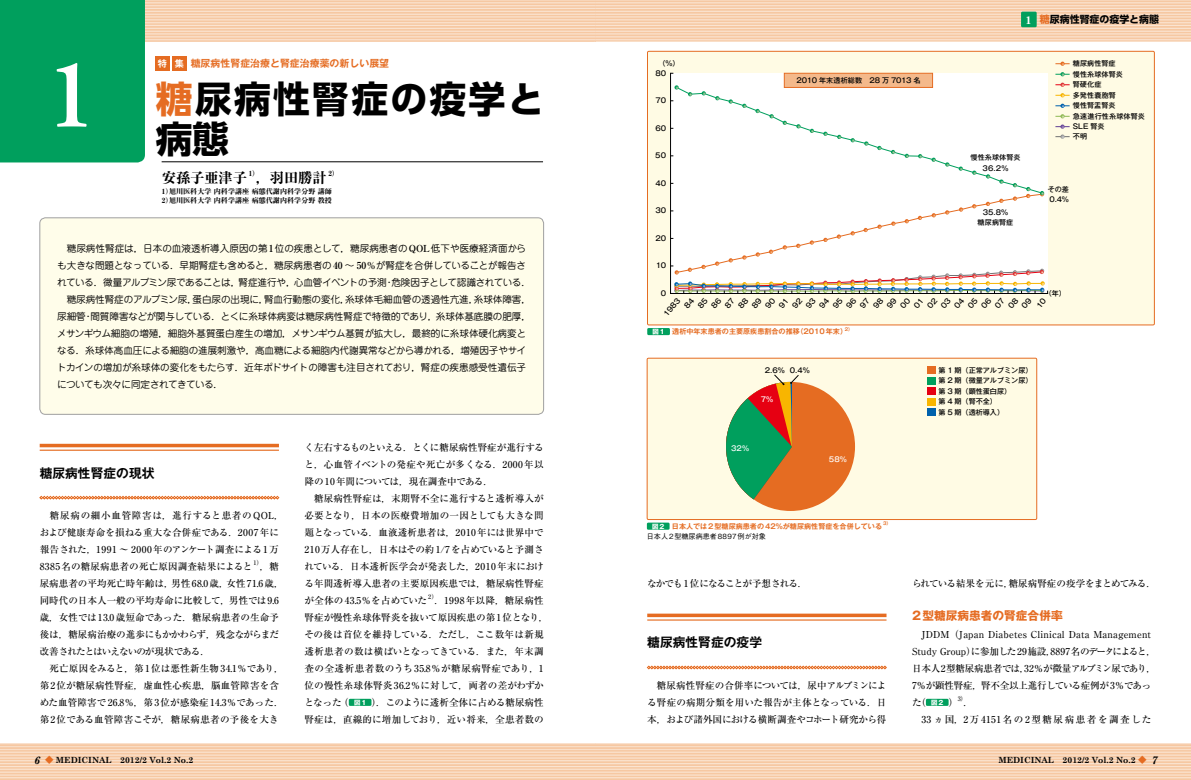
<style>
.page{position:relative;width:1191px;height:780px;background:#fff}
.page>*{position:absolute;margin:0;border:0;box-sizing:border-box;transform-origin:0 0}
.t1{font:600 99.2px "Adobe Garamond Pro";color:#fff}
.t2{font:700 36.9px/39.7px "UD Shin Go Pro";letter-spacing:.06em;color:#000}
.t3{font:800 14.2px "Ryumin Pro";color:#000}
.t4{font:700 12.8px "Gothic MB101 Pro De";color:#000}
.t5{font:700 11.7px "Gothic MB101 Pro";color:#e56c22}
.t6{font:700 9.9px "Gothic MB101 Pro De";color:#e56c22}
.t7{font:700 9.9px "UD Shin Go Pro";color:#000}
.t8{font:500 9.6px/17px "Ryumin Pro";letter-spacing:.005em;color:#000}
.t9{font:9.6px "Jun 201 Pro";letter-spacing:-.005em;color:#000}
.t10{font:500 9.6px/17px "Ryumin Pro";letter-spacing:-.015em;color:#000}
.t11{font:9.6px "Jun 201 Pro";letter-spacing:-.035em;color:#000}
.t12{font:500 9.6px/17px "Ryumin Pro";letter-spacing:.16em;color:#000}
.t13{font:9.6px "Jun 201 Pro";letter-spacing:-.06em;color:#000}
.t14{font:500 9.6px "Ryumin Pro";letter-spacing:-.1em;color:#000}
.t15{font:700 8.5px "Century Schoolbook";color:#000}
.t16{font:7.1px/10.5px "Gothic MB101 Pro Medium 90 pv RKSJ H";letter-spacing:.005em;color:#000}
.t17{font:700 7.1px "Gothic MB101 Pro De";color:#e56c22}
.t18{font:800 7.1px/9.2px "Ryumin Pro";color:#000}
.t19{font:500 7.1px "Gothic BBB Pro";color:#000}
.t20{font:7.1px "Gothic MB101 Pro Medium 90 pv RKSJ H";color:#fff}
.t21{font:800 7px "Ryumin Pro";color:#000}
.t22{font:500 6.1px "Ryumin Pro";color:#000}
.t23{font:700 4.5px "Gothic MB101 Pro De";color:#e56c22}
.s1{font-size:9.2px;color:#fff}
.s2{color:#e56c22}
.s3{font-family:"Ryumin Pro";font-weight:700;font-size:9.7px}
.s4{font-family:"Ryumin Pro";font-weight:500}
.s5{font-family:"Gothic MB101 Pro";font-weight:700;font-size:6.4px;color:#fff}
.s6{font-family:"Gothic MB101 Pro";font-size:6.4px;color:#fff}
.s7{font-family:"Adobe Garamond Pro";font-size:12px;color:#fff}
.s8{font-style:italic;font-size:10.6px}
.s9{font-family:"Ryumin Pro";font-stretch:expanded;color:#e56c22}
</style>
<div class="page">
<svg style="left:0;top:743px;width:1191px;height:37px;background:#f7d1b1"></svg>
<hr style="left:595px;top:743px;width:596px;height:1px;background:#fbe4d1">
<hr style="left:595px;top:746px;width:596px;height:1px;background:#fbe4d1">
<hr style="left:595px;top:749px;width:596px;height:1px;background:#fbe4d1">
<hr style="left:595px;top:751px;width:596px;height:1px;background:#fbe4d1">
<hr style="left:595px;top:754px;width:596px;height:1px;background:#fbe4d1">
<hr style="left:595px;top:757px;width:596px;height:1px;background:#fbe4d1">
<hr style="left:595px;top:760px;width:596px;height:1px;background:#fbe4d1">
<hr style="left:595px;top:763px;width:596px;height:1px;background:#fbe4d1">
<hr style="left:595px;top:766px;width:596px;height:1px;background:#fbe4d1">
<hr style="left:595px;top:768px;width:596px;height:1px;background:#fbe4d1">
<hr style="left:595px;top:771px;width:596px;height:1px;background:#fbe4d1">
<hr style="left:595px;top:774px;width:596px;height:1px;background:#fbe4d1">
<hr style="left:595px;top:777px;width:596px;height:1px;background:#fbe4d1">
<hr style="left:595px;top:779px;width:596px;height:1px;background:#fbe4d1">
<div style="left:647px;top:51px;width:507px;height:274px;background:#fffbe4"></div>
<div style="left:647px;top:328px;width:23px;height:7px;background:#009f5d"></div>
<div style="left:647px;top:358px;width:389px;height:161px;background:#fffbe4"></div>
<div style="left:927px;top:398px;width:8px;height:7px;background:#f8b500"></div>
<div style="left:927px;top:409px;width:8px;height:7px;background:#0061ac"></div>
<div style="left:927px;top:367px;width:8px;height:7px;background:#e56c22"></div>
<div style="left:927px;top:377px;width:8px;height:7px;background:#009f5d"></div>
<div style="left:927px;top:388px;width:8px;height:7px;background:#e60012"></div>
<div style="left:726px;top:382px;width:129px;height:129px;background:#e56c22;border-radius:50%"></div>
<svg style="left:726px;top:374px;width:74px;height:125px"></svg>
<div style="left:647px;top:358px;width:390px;height:161px;border:1px solid #e56c22"></div>
<div style="left:647px;top:522px;width:22px;height:7px;background:#009f5d"></div>
<div style="left:40px;top:218px;width:503px;height:196px;background:#fffdea;border-radius:6px"></div>
<hr style="left:40px;top:444px;width:239px;height:3px;background:#e56c22">
<hr style="left:40px;top:449px;width:239px;height:2px;background:#e56c22">
<svg style="left:39px;top:496px;width:240px;height:3px"></svg>
<div style="left:349px;top:698px;width:22px;height:7px;background:#009f5d"></div>
<svg style="left:647px;top:613px;width:239px;height:4px"></svg>
<hr style="left:647px;top:619px;width:239px;height:1px;background:#e56c22">
<svg style="left:647px;top:665px;width:239px;height:4px"></svg>
<div style="left:926px;top:698px;width:22px;height:7px;background:#009f5d"></div>
<svg style="left:0;top:0;width:1191px;height:309px"></svg>
<h1 class="t1" style="left:46px;top:38px;width:52px">1</h1>
<p class="t6" style="left:158px;top:55px;width:233px"><span class="s1">特 集</span> 糖尿病性腎症治療と腎症治療薬の新しい展望</p>
<h2 class="t2" style="left:156px;top:78px;width:390px"><span class="s2">糖</span>尿病性腎症の疫学と病態</h2>
<h3 class="t3" style="left:162px;top:166px;width:87px">安孫子亜津子</h3>
<p class="t21" style="left:249px;top:168px;width:12px">1）</p>
<h3 class="t3" style="left:256px;top:166px;width:72px">，羽田勝計</h3>
<p class="t21" style="left:328px;top:168px;width:12px">2）</p>
<p class="t18" style="left:162px;top:186px;width:172px">1）旭川医科大学 内科学講座 病態代謝内科学分野 講師<br>2）旭川医科大学 内科学講座 病態代謝内科学分野 教授</p>
<p class="t9" style="left:67px;top:240px;width:461px">糖尿病性腎症は，日本の血液透析導入原因の第<span class="s3">1</span>位の疾患として，糖尿病患者の<span class="s3">QOL</span>低下や医療経済面から</p>
<p class="t9" style="left:57px;top:257px;width:470px">も大きな問題となっている．早期腎症も含めると，糖尿病患者の<span class="s3">40</span> ～ <span class="s3">50</span><span class="s4">％</span>が腎症を合併していることが報告さ</p>
<p class="t11" style="left:57px;top:274px;width:475px">れている．微量アルブミン尿であることは，腎症進行や，心血管イベントの予測・危険因子として認識されている．</p>
<p class="t9" style="left:67px;top:291px;width:466px">糖尿病性腎症のアルブミン尿，蛋白尿の出現に，腎血行動態の変化，糸球体毛細血管の透過性亢進，糸球体障害，</p>
<p class="t9" style="left:57px;top:308px;width:475px">尿細管・間質障害などが関与している．とくに糸球体病変は糖尿病性腎症で特徴的であり，糸球体基底膜の肥厚，</p>
<p class="t9" style="left:57px;top:325px;width:470px">メサンギウム細胞の増殖，細胞外基質蛋白産生の増加，メサンギウム基質が拡大し，最終的に糸球体硬化病変と</p>
<p class="t9" style="left:57px;top:342px;width:470px">なる．糸球体高血圧による細胞の進展刺激や，高血糖による細胞内代謝異常などから導かれる，増殖因子やサイ</p>
<p class="t9" style="left:57px;top:359px;width:470px">トカインの増加が糸球体の変化をもたらす．近年ポドサイトの障害も注目されており，腎症の疾患感受性遺伝子</p>
<p class="t13" style="left:57px;top:376px;width:167px">についても次々に同定されてきている．</p>
<h3 class="t4" style="left:40px;top:462px;width:116px">糖尿病性腎症の現状</h3>
<p class="t8" style="left:40px;top:506px;width:245px">　糖尿病の細小血管障害は，進行すると患者のQOL，および健康寿命を損ねる重大な合併症である．2007年に報告された，1991 〜 2000年のアンケート調査による1万<br>8385名の糖尿病患者の死亡原因調査結果によると</p>
<p class="t22" style="left:253px;top:558px;width:11px">1）</p>
<p class="t8" style="left:40px;top:557px;width:245px;text-indent:220px">，糖尿病患者の平均死亡時年齢は，男性68.0歳，女性71.6歳，同時代の日本人一般の平均寿命に比較して，男性では9.6歳，女性では13.0歳短命であった．糖尿病患者の生命予後は，糖尿病治療の進歩にもかかわらず，残念ながらまだ改善されたとはいえないのが現状である．<br>　死亡原因をみると，第1位は悪性新生物34.1％であり，第2位が糖尿病性腎症，虚血性心疾患，脳血管障害を含めた血管障害で26.8％，第3位が感染症14.3％であった．第2位である血管障害こそが，糖尿病患者の予後を大き</p>
<p class="t8" style="left:304px;top:438px;width:241px">く左右するものといえる．とくに糖尿病性腎症が進行すると，心血管イベントの発症や死亡が多くなる．2000年以降の10年間については，現在調査中である．<br>　糖尿病性腎症は，末期腎不全に進行すると透析導入が必要となり，日本の医療費増加の一因としても大きな問題となっている．血液透析患者は，2010年には世界中で<br>210万人存在し，日本はその約1/7を占めていると予測されている．日本透析医学会が発表した，2010年末における年間透析導入患者の主要原因疾患では，糖尿病性腎症が全体の43.5％を占めていた</p>
<p class="t22" style="left:428px;top:592px;width:11px">2）</p>
<p class="t8" style="left:304px;top:591px;width:245px;text-indent:130px">．1998年以降，糖尿病性腎症が慢性糸球体腎炎を抜いて原因疾患の第1位となり，その後は首位を維持している．ただし，ここ数年は新規透析患者の数は横ばいとなってきている．また，年末調査の全透析患者数のうち35.8％が糖尿病腎症であり，1位の慢性糸球体腎炎36.2％に対して，両者の差がわずかとなった（ <span class="s5">図1</span> ）．このように透析全体に占める糖尿病性腎症は，直線的に増加しており，近い将来，全患者数の</p>
<p class="t16" style="left:658px;top:57px;width:23px">（%）</p>
<p class="t16" style="left:655px;top:67px;width:12px">80</p>
<p class="t16" style="left:655px;top:94px;width:12px">70</p>
<p class="t16" style="left:655px;top:122px;width:12px">60</p>
<p class="t16" style="left:655px;top:149px;width:12px">50</p>
<p class="t16" style="left:655px;top:177px;width:12px">40</p>
<p class="t16" style="left:655px;top:204px;width:12px">30</p>
<p class="t16" style="left:655px;top:232px;width:12px">20</p>
<p class="t16" style="left:656px;top:259px;width:12px">10</p>
<p class="t16" style="left:661px;top:287px;width:7px">0</p>
<p class="t16" style="left:660px;top:311px;width:23px;rotate:-50deg">1983</p>
<p class="t16" style="left:796px;top:74px;width:126px">2010 年末透析総数　28 万 7013 名</p>
<p class="t17" style="left:652px;top:325px;width:196px"><span class="s6">図1</span> 透析中年末患者の主要原疾患割合の推移（2010年末）</p>
<p class="t23" style="left:844px;top:325px;width:9px">2）</p>
<p class="t16" style="left:765px;top:364px;width:47px">2.6％ 0.4％</p>
<p class="t20" style="left:760px;top:393px;width:14px">7％</p>
<p class="t20" style="left:731px;top:442px;width:19px">32％</p>
<p class="t20" style="left:829px;top:453px;width:19px">58％</p>
<p class="t7" style="left:1025px;top:11px;width:135px"><span class="s7">1</span> <span class="s2">糖</span>尿病性腎症の疫学と病態</p>
<p class="t16" style="left:970px;top:151px;width:52px">慢性糸球体腎炎</p>
<p class="t16" style="left:982px;top:162px;width:27px">36.2%</p>
<p class="t16" style="left:982px;top:206px;width:27px">35.8%</p>
<p class="t16" style="left:977px;top:216px;width:37px">糖尿病腎症</p>
<p class="t16" style="left:1072px;top:57px;width:44px">糖尿病性腎症</p>
<p class="t16" style="left:1072px;top:89px;width:45px">多発性嚢胞腎</p>
<p class="t16" style="left:1072px;top:68px;width:52px">慢性糸球体腎炎</p>
<p class="t16" style="left:1072px;top:78px;width:30px">腎硬化症</p>
<p class="t16" style="left:1072px;top:99px;width:74px">慢性腎盂腎炎<br>急速進行性糸球体腎炎</p>
<p class="t16" style="left:1072px;top:130px;width:16px">不明</p>
<p class="t16" style="left:1072px;top:120px;width:33px">SLE 腎炎</p>
<p class="t16" style="left:1047px;top:184px;width:23px;line-height:9.9px">その差<br>0.4％</p>
<p class="t16" style="left:1044px;top:287px;width:23px">（年）</p>
<p class="t16" style="left:938px;top:364px;width:95px;text-align:justify">第 1 期（正常アルブミン尿）第 2 期（微量アルブミン尿）第 3 期（顕性蛋白尿）</p>
<p class="t16" style="left:938px;top:395px;width:67px">第 4 期（腎不全）第 5 期（透析導入）</p>
<p class="t17" style="left:652px;top:520px;width:231px"><span class="s6">図2</span> 日本人では2型糖尿病患者の42％が糖尿病性腎症を合併している</p>
<p class="t23" style="left:883px;top:520px;width:9px">3）</p>
<p class="t19" style="left:647px;top:530px;width:121px">日本人2型糖尿病患者8897例が対象</p>
<p class="t14" style="left:647px;top:576px;width:162px">なかでも 1 位になることが予想される．</p>
<h3 class="t4" style="left:647px;top:632px;width:116px">糖尿病性腎症の疫学</h3>
<p class="t8" style="left:647px;top:676px;width:241px;text-align:justify">　糖尿病性腎症の合併率については，尿中アルブミンによる腎症の病期分類を用いた報告が主体となっている．日本，および諸外国における横断調査やコホート研究から得</p>
<p class="t8" style="left:912px;top:574px;width:245px">られている結果を元に，糖尿病腎症の疫学をまとめてみる．</p>
<p class="t5" style="left:912px;top:606px;width:152px">2型糖尿病患者の腎症合併率</p>
<p class="t10" style="left:912px;top:625px;width:245px">　JDDM（Japan Diabetes Clinical Data Management<br>Study Group）に参加した29施設，8897名のデータによると，日本人2型糖尿病患者では，32％が微量アルブミン尿であり，<br>7％が顕性腎症，腎不全以上進行している症例が3％であった（ <span class="s5">図2</span> ）</p>
<p class="t22" style="left:957px;top:694px;width:11px">3）</p>
<p class="t12" style="left:912px;top:693px;width:241px;text-indent:51px">．<br>　33 ヵ国，2万4151名の2型糖尿病患者を調査した</p>
<p class="t15" style="left:34px;top:754px;width:161px"><span class="s8">6</span> <span class="s9">◆</span> MEDICINAL 2012/2 Vol.2 No.2</p>
<p class="t15" style="left:998px;top:754px;width:161px">MEDICINAL 2012/2 Vol.2 No.2 <span class="s9">◆</span> <span class="s8">7</span></p>
</div>
